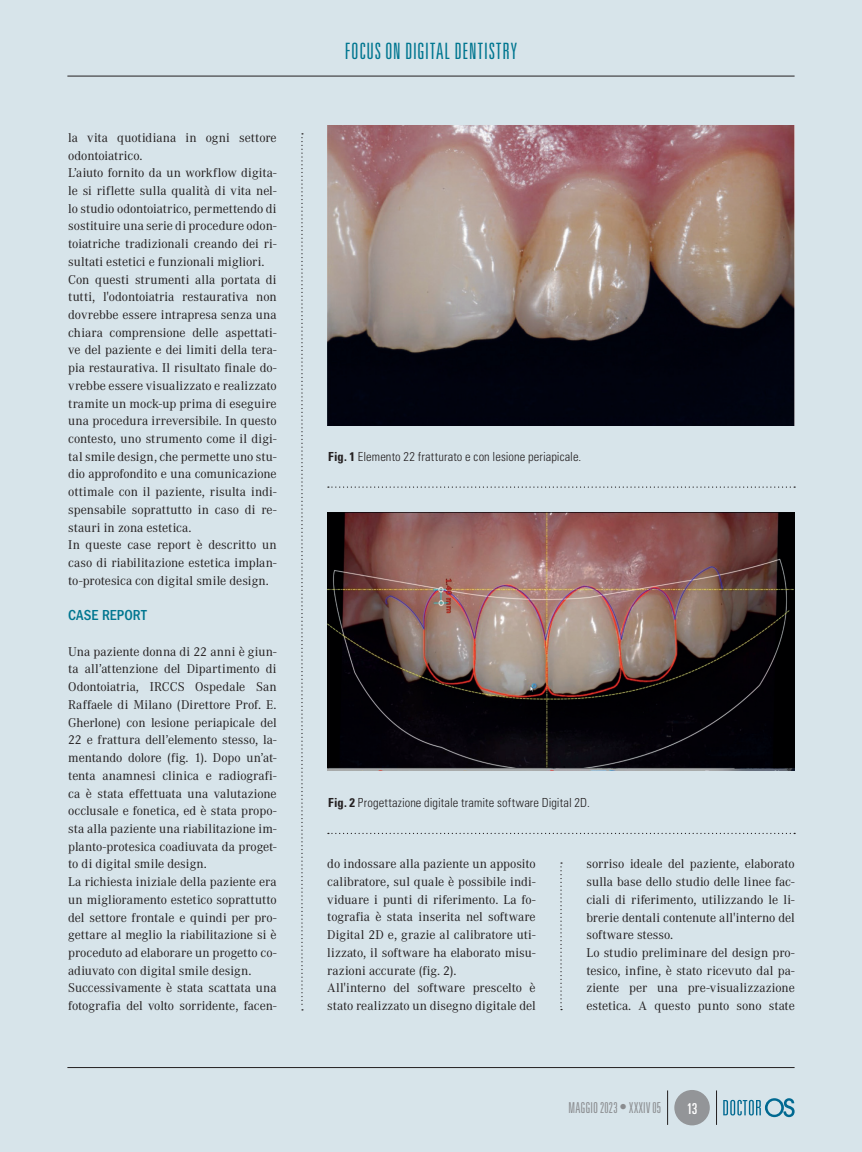
<style>
.page{position:relative;width:862px;height:1152px;background:#fff}
.page>*{position:absolute;margin:0;border:0;box-sizing:border-box;transform-origin:0 0}
.t1{font:300 ultra-condensed 22.5px "Univers";letter-spacing:.035em;color:#007690}
.t2{font:300 ultra-condensed 15px "Univers";letter-spacing:.015em;color:#8a8c8f}
.t3{font:500 condensed 15px "ITC Franklin Gothic Std";letter-spacing:.005em;color:#007690}
.t4{font:ultra-condensed 15px "Univers";color:#fff}
.t5{font:12.5px/17.8px "Corporate ABQ";color:#231f20}
.t6{font:300 condensed 12.5px "Univers";letter-spacing:.005em;color:#231f20}
.s1{font-weight:700}
</style>
<div class="page">
<div style="left:0;top:0;width:861px;height:1152px;background:#d7e4ea"></div>
<hr style="left:67px;top:76px;width:727px;height:1px;background:#231f20">
<hr style="left:67px;top:1067px;width:727px;height:1px;background:#231f20">
<div style="left:674px;top:1090px;width:35px;height:35px;background:#939598;border-radius:50%"></div>
<svg style="left:723px;top:1098px;width:71px;height:19px"></svg>
<hr style="left:716px;top:1090px;width:1px;height:34px;background:#231f20">
<hr style="left:667px;top:1090px;width:1px;height:34px;background:#231f20">
<svg style="left:301px;top:133px;width:2px;height:877px"></svg>
<svg style="left:560px;top:862px;width:1px;height:148px"></svg>
<img style="left:327px;top:126px;width:467px;height:299px">
<img style="left:327px;top:512px;width:467px;height:259px">
<svg style="left:328px;top:486px;width:466px;height:2px"></svg>
<svg style="left:328px;top:833px;width:466px;height:1px"></svg>
<p class="t5" style="left:68px;top:129px;width:210px">la vita quotidiana in ogni settore odontoiatrico.<br>L’aiuto fornito da un workflow digita&shy;le si riflette sulla qualità di vita nel&shy;lo studio odontoiatrico, permettendo di sostituire una serie di procedure odon&shy;toiatriche tradizionali creando dei ri&shy;sultati estetici e funzionali migliori.<br>Con questi strumenti alla portata di tutti, l'odontoiatria restaurativa non dovrebbe essere intrapresa senza una chiara comprensione delle aspettati&shy;ve del paziente e dei limiti della tera&shy;pia restaurativa. Il risultato finale do&shy;vrebbe essere visualizzato e realizzato tramite un mock-up prima di eseguire una procedura irreversibile. In questo contesto, uno strumento come il digi&shy;tal smile design, che permette uno stu&shy;dio approfondito e una comunicazione ottimale con il paziente, risulta indi&shy;spensabile soprattutto in caso di re&shy;stauri in zona estetica.<br>In queste case report è descritto un caso di riabilitazione estetica implan&shy;to-protesica con digital smile design.</p>
<p class="t3" style="left:68px;top:607px;width:80px">CASE REPORT</p>
<p class="t5" style="left:68px;top:642px;width:210px">Una paziente donna di 22 anni è giun&shy;ta all’attenzione del Dipartimento di Odontoiatria, IRCCS Ospedale San Raffaele di Milano (Direttore Prof. E.<br>Gherlone) con lesione periapicale del 22 e frattura dell’elemento stesso, la&shy;mentando dolore (fig. 1). Dopo un’at&shy;tenta anamnesi clinica e radiografi&shy;ca è stata effettuata una valutazione occlusale e fonetica, ed è stata propo&shy;sta alla paziente una riabilitazione im&shy;planto-protesica coadiuvata da proget&shy;to di digital smile design.<br>La richiesta iniziale della paziente era un miglioramento estetico soprattutto del settore frontale e quindi per pro&shy;gettare al meglio la riabilitazione si è proceduto ad elaborare un progetto co&shy;adiuvato con digital smile design.<br>Successivamente è stata scattata una fotografia del volto sorridente, facen-</p>
<h1 class="t1" style="left:344px;top:39px;width:174px">FOCUS ON DIGITAL DENTISTRY</h1>
<p class="t6" style="left:328px;top:448px;width:254px"><span class="s1">Fig. 1</span> Elemento 22 fratturato e con lesione periapicale.</p>
<p class="t6" style="left:328px;top:795px;width:263px"><span class="s1">Fig. 2</span> Progettazione digitale tramite software Digital 2D.</p>
<p class="t5" style="left:327px;top:855px;width:210px">do indossare alla paziente un apposito calibratore, sul quale è possibile indi&shy;viduare i punti di riferimento. La fo&shy;tografia è stata inserita nel software Digital 2D e, grazie al calibratore uti&shy;lizzato, il software ha elaborato misu&shy;razioni accurate (fig. 2).<br>All'interno del software prescelto è stato realizzato un disegno digitale del</p>
<p class="t5" style="left:586px;top:855px;width:210px">sorriso ideale del paziente, elaborato sulla base dello studio delle linee fac&shy;ciali di riferimento, utilizzando le li&shy;brerie dentali contenute all'interno del software stesso.<br>Lo studio preliminare del design pro&shy;tesico, infine, è stato ricevuto dal pa&shy;ziente per una pre-visualizzazione estetica. A questo punto sono state</p>
<p class="t2" style="left:568px;top:1100px;width:94px">MAGGIO 2023 • XXXIV 05</p>
<p class="t4" style="left:686px;top:1100px;width:12px">13</p>
</div>
